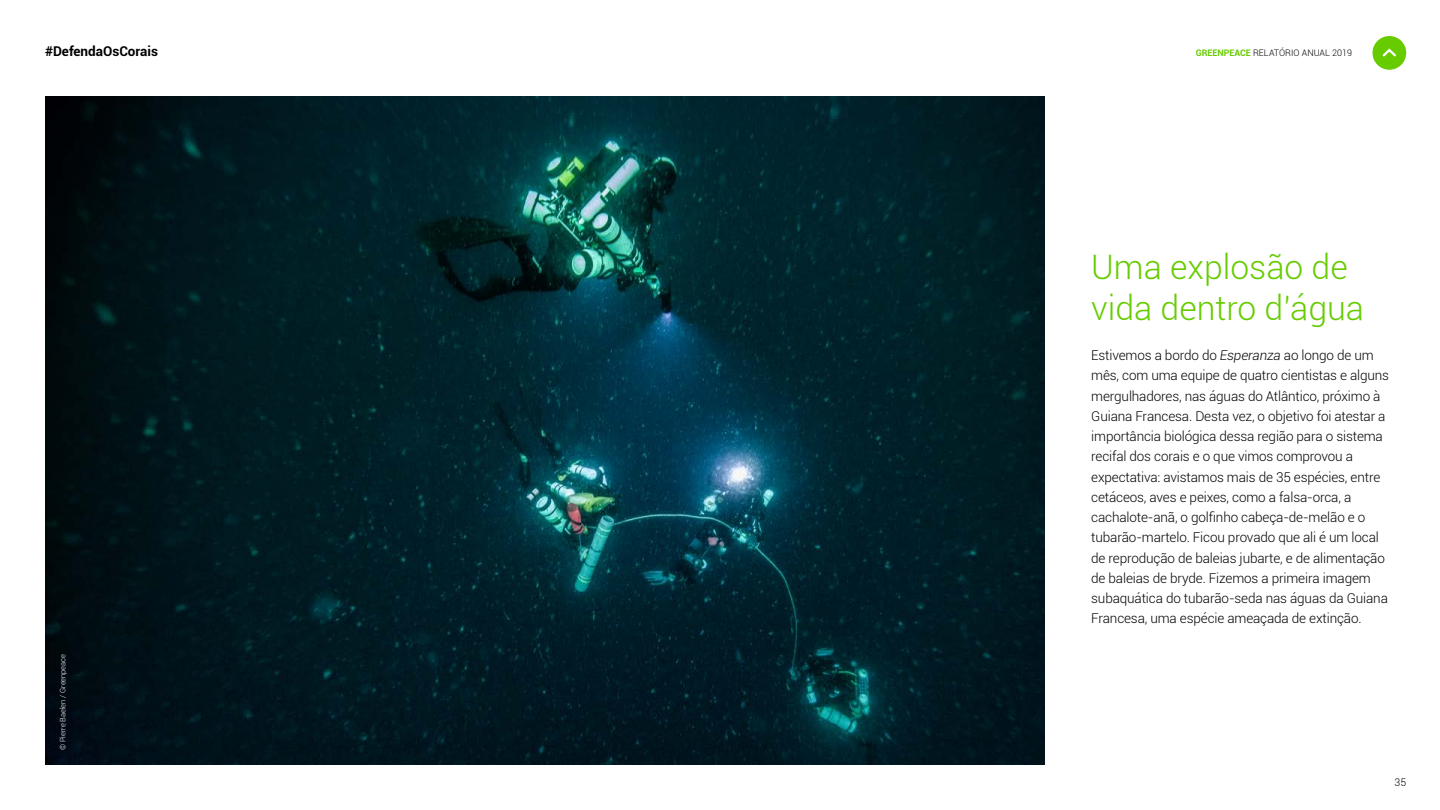
<style>
.page{position:relative;width:1440px;height:810px;background:#fff}
.page>*{position:absolute;margin:0;border:0;box-sizing:border-box;transform-origin:0 0}
.t1{font:300 33.75px/40.5px "Roboto";color:#6c0}
.t2{font:300 13.5px/20.2px "Roboto";letter-spacing:-.01em;color:#000}
.t3{font:700 13.5px "Roboto";color:#000}
.t4{font:300 10.5px "Roboto";color:#000}
.t5{font:300 9px "Roboto";color:#000}
.t6{font:300 7.5px "Roboto";letter-spacing:-.005em;color:#fff}
.s1{font-weight:700;color:#6c0}
.s2{font-style:italic}
</style>
<div class="page">
<div style="left:1372px;top:36px;width:34px;height:34px;background:#6c0;border-radius:50%"></div>
<svg style="left:1382px;top:48px;width:14px;height:9px"></svg>
<img style="left:45px;top:97px;width:1000px;height:668px">
<p class="t3" style="left:45px;top:42px;width:115px">#DefendaOsCorais</p>
<p class="t6" style="left:58px;top:750px;width:97px;rotate:-90deg">© Pierre Baelen / Greenpeace</p>
<p class="t5" style="left:1196px;top:47px;width:158px"><span class="s1">GREENPEACE</span> RELATÓRIO ANUAL 2019</p>
<h1 class="t1" style="left:1091px;top:246px;width:274px">Uma explosão de vida dentro d’água</h1>
<p class="t2" style="left:1091px;top:345px;width:299px">Estivemos a bordo do <span class="s2">Esperanza</span> ao longo de um mês, com uma equipe de quatro cientistas e alguns mergulhadores, nas águas do Atlântico, próximo à Guiana Francesa. Desta vez, o objetivo foi atestar a importância biológica dessa região para o sistema recifal dos corais e o que vimos comprovou a expectativa: avistamos mais de 35 espécies, entre cetáceos, aves e peixes, como a falsa-orca, a cachalote-anã, o golfinho cabeça-de-melão e o tubarão-martelo. Ficou provado que ali é um local de reprodução de baleias jubarte, e de alimentação de baleias de bryde. Fizemos a primeira imagem subaquática do tubarão-seda nas águas da Guiana Francesa, uma espécie ameaçada de extinção.</p>
<p class="t4" style="left:1395px;top:775px;width:13px">35</p>
</div>
